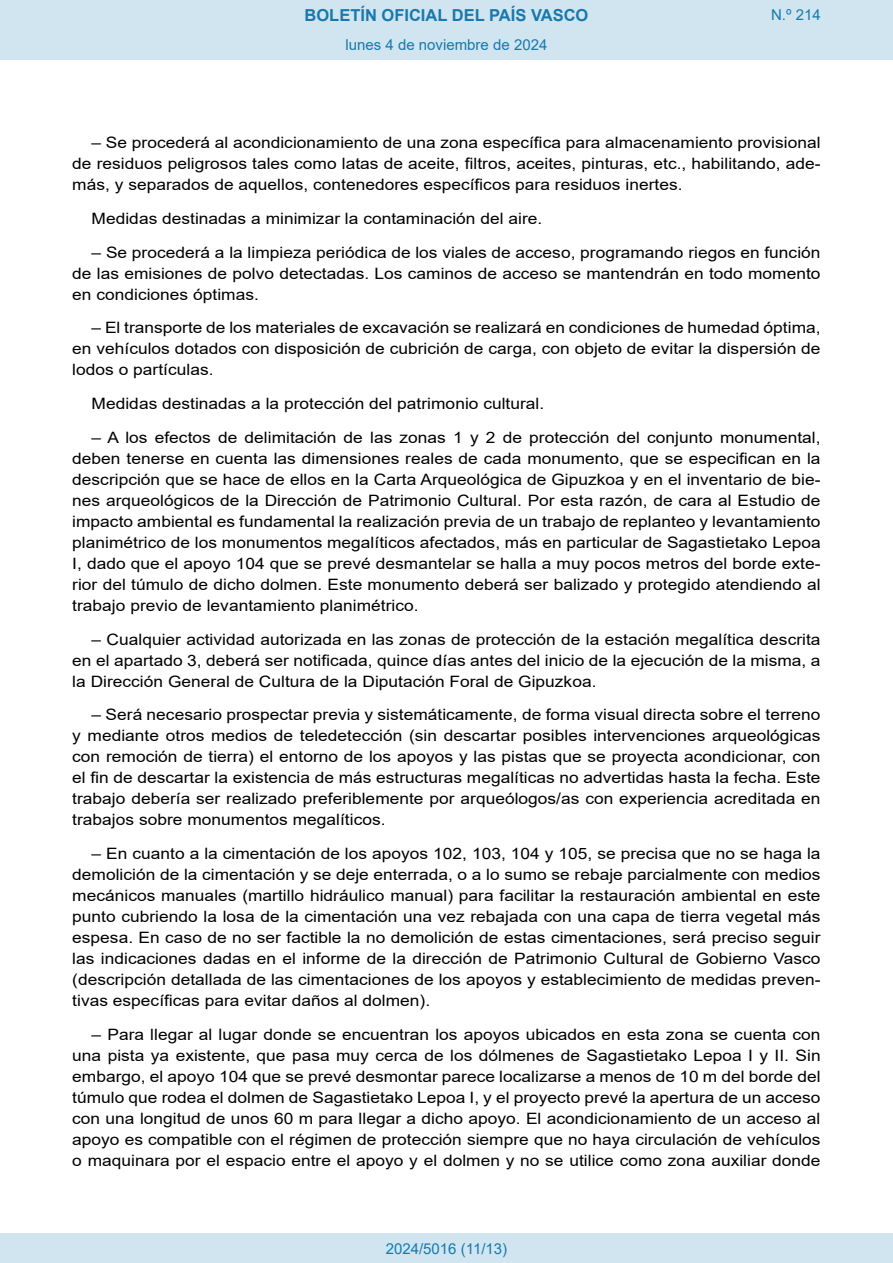
<style>
.page{position:relative;width:893px;height:1263px;background:#fff}
.page>*{position:absolute;margin:0;border:0;box-sizing:border-box;transform-origin:0 0}
.t1{font:700 16.5px "Arial";color:#1879ad}
.BOPVDetalle{font:15.6px/21px "Arial";color:#000;text-align:justify;scale:1.11 1}
.Paginacion_Centro{font:15px "Arial";color:#1879ad}
</style>
<div class="page">
<div style="left:0;top:0;width:893px;height:60px;background:#d0e5f0"></div>
<div style="left:0;top:1233px;width:893px;height:30px;background:#d0e5f0"></div>
<p class="t1" style="left:305px;top:3px;width:285px">BOLETÍN OFICIAL DEL PAÍS VASCO</p>
<p class="Paginacion_Centro" style="left:346px;top:35px;width:203px">lunes 4 de noviembre de 2024</p>
<p class="Paginacion_Centro" style="left:771px;top:5px;width:51px">N.º 214</p>
<p class="BOPVDetalle" style="left:72px;top:132px;width:676px;text-indent:19px">– Se procederá al acondicionamiento de una zona específica para almacenamiento provisional de residuos peligrosos tales como latas de aceite, filtros, aceites, pinturas, etc., habilitando, ade&shy;más, y separados de aquellos, contenedores específicos para residuos inertes.</p>
<p class="BOPVDetalle" style="left:92px;top:208px;width:407px">Medidas destinadas a minimizar la contaminación del aire.</p>
<p class="BOPVDetalle" style="left:72px;top:242px;width:676px;text-indent:19px">– Se procederá a la limpieza periódica de los viales de acceso, programando riegos en función de las emisiones de polvo detectadas. Los caminos de acceso se mantendrán en todo momento en condiciones óptimas.</p>
<p class="BOPVDetalle" style="left:72px;top:317px;width:676px;text-indent:19px">– El transporte de los materiales de excavación se realizará en condiciones de humedad óptima, en vehículos dotados con disposición de cubrición de carga, con objeto de evitar la dispersión de lodos o partículas.</p>
<p class="BOPVDetalle" style="left:92px;top:393px;width:409px">Medidas destinadas a la protección del patrimonio cultural.</p>
<p class="BOPVDetalle" style="left:72px;top:427px;width:676px;text-indent:19px">– A los efectos de delimitación de las zonas 1 y 2 de protección del conjunto monumental, deben tenerse en cuenta las dimensiones reales de cada monumento, que se especifican en la descripción que se hace de ellos en la Carta Arqueológica de Gipuzkoa y en el inventario de bie&shy;nes arqueológicos de la Dirección de Patrimonio Cultural. Por esta razón, de cara al Estudio de impacto ambiental es fundamental la realización previa de un trabajo de replanteo y levantamiento planimétrico de los monumentos megalíticos afectados, más en particular de Sagastietako Lepoa I, dado que el apoyo 104 que se prevé desmantelar se halla a muy pocos metros del borde exte&shy;rior del túmulo de dicho dolmen. Este monumento deberá ser balizado y protegido atendiendo al trabajo previo de levantamiento planimétrico.</p>
<p class="BOPVDetalle" style="left:72px;top:629px;width:676px;text-indent:19px">– Cualquier actividad autorizada en las zonas de protección de la estación megalítica descrita en el apartado 3, deberá ser notificada, quince días antes del inicio de la ejecución de la misma, a la Dirección General de Cultura de la Diputación Foral de Gipuzkoa.</p>
<p class="BOPVDetalle" style="left:72px;top:704px;width:676px;text-indent:19px">– Será necesario prospectar previa y sistemáticamente, de forma visual directa sobre el terreno y mediante otros medios de teledetección (sin descartar posibles intervenciones arqueológicas con remoción de tierra) el entorno de los apoyos y las pistas que se proyecta acondicionar, con el fin de descartar la existencia de más estructuras megalíticas no advertidas hasta la fecha. Este trabajo debería ser realizado preferiblemente por arqueólogos/as con experiencia acreditada en trabajos sobre monumentos megalíticos.</p>
<p class="BOPVDetalle" style="left:72px;top:843px;width:676px;text-indent:19px">– En cuanto a la cimentación de los apoyos 102, 103, 104 y 105, se precisa que no se haga la demolición de la cimentación y se deje enterrada, o a lo sumo se rebaje parcialmente con medios mecánicos manuales (martillo hidráulico manual) para facilitar la restauración ambiental en este punto cubriendo la losa de la cimentación una vez rebajada con una capa de tierra vegetal más espesa. En caso de no ser factible la no demolición de estas cimentaciones, será preciso seguir las indicaciones dadas en el informe de la dirección de Patrimonio Cultural de Gobierno Vasco (descripción detallada de las cimentaciones de los apoyos y establecimiento de medidas preven&shy;tivas específicas para evitar daños al dolmen).</p>
<p class="BOPVDetalle" style="left:72px;top:1024px;width:676px;text-indent:19px">– Para llegar al lugar donde se encuentran los apoyos ubicados en esta zona se cuenta con una pista ya existente, que pasa muy cerca de los dólmenes de Sagastietako Lepoa I y II. Sin embargo, el apoyo 104 que se prevé desmontar parece localizarse a menos de 10 m del borde del túmulo que rodea el dolmen de Sagastietako Lepoa I, y el proyecto prevé la apertura de un acceso con una longitud de unos 60 m para llegar a dicho apoyo. El acondicionamiento de un acceso al apoyo es compatible con el régimen de protección siempre que no haya circulación de vehículos o maquinara por el espacio entre el apoyo y el dolmen y no se utilice como zona auxiliar donde</p>
<p class="Paginacion_Centro" style="left:386px;top:1238px;width:123px">2024/5016 (11/13)</p>
</div>
